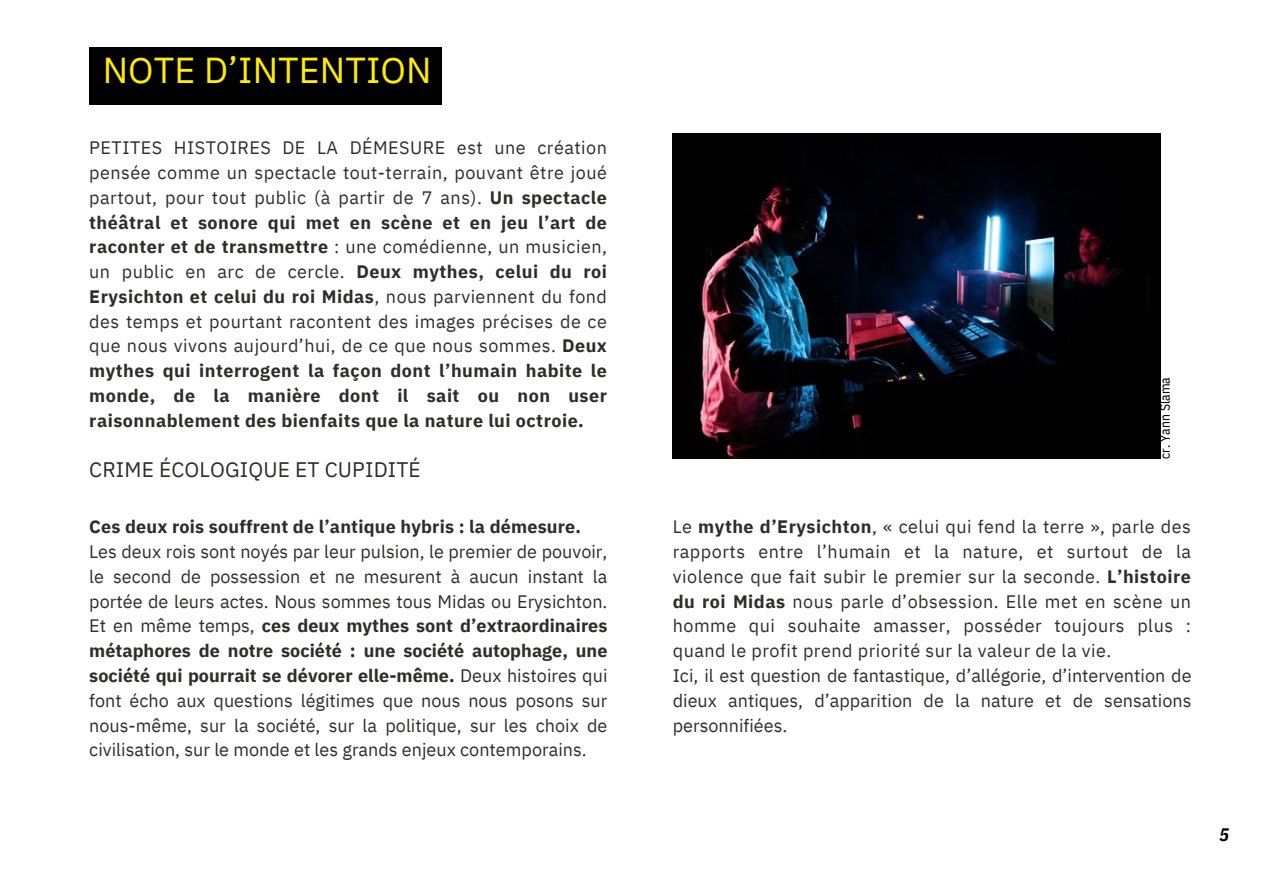
<style>
.page{position:relative;width:1263px;height:894px;background:#fff}
.page>*{position:absolute;margin:0;border:0;box-sizing:border-box;transform-origin:0 0}
.t1{font:36px "IBM Plex Sans";color:#ffed00}
.t2{font:21px "IBM Plex Sans";letter-spacing:.005em;color:#2d2d2c}
.t3{font:18px/24.8px "IBM Plex Sans";letter-spacing:.015em;color:#2d2d2c;text-align:justify}
.t4{font:700 18px "IBM Plex Sans";letter-spacing:.01em;color:#2d2d2c}
.t5{font:italic 700 18px "IBM Plex Sans Cond";color:#000}
.t6{font:13.5px "IBM Plex Sans Cond";color:#000}
.s1{font-weight:700}
</style>
<div class="page">
<img style="left:673px;top:133px;width:488px;height:325px">
<div style="left:89px;top:47px;width:353px;height:57px;background:#000"></div>
<p class="t1" style="left:103px;top:46px;width:330px">NOTE D’INTENTION</p>
<p class="t3" style="left:89px;top:135px;width:519px">PETITES HISTOIRES DE LA DÉMESURE est une création pensée comme un spectacle tout-terrain, pouvant être joué partout, pour tout public (à partir de 7 ans). <span class="s1">Un spectacle théâtral et sonore qui met en scène et en jeu l’art de raconter et de transmettre</span> : une comédienne, un musicien, un public en arc de cercle. <span class="s1">Deux mythes, celui du roi Erysichton et celui du roi Midas</span>, nous parviennent du fond des temps et pourtant racontent des images précises de ce que nous vivons aujourd’hui, de ce que nous sommes. <span class="s1">Deux mythes qui interrogent la façon dont l’humain habite le monde, de la manière dont il sait ou non user raisonnablement des bienfaits que la nature lui octroie.</span></p>
<p class="t2" style="left:89px;top:455px;width:333px">CRIME ÉCOLOGIQUE ET CUPIDITÉ</p>
<p class="t4" style="left:89px;top:515px;width:493px">Ces deux rois souffrent de l’antique hybris : la démesure.</p>
<p class="t3" style="left:89px;top:539px;width:520px">Les deux rois sont noyés par leur pulsion, le premier de pouvoir, le second de possession et ne mesurent à aucun instant la portée de leurs actes. Nous sommes tous Midas ou Erysichton.<br>Et en même temps, <span class="s1">ces deux mythes sont d’extraordinaires métaphores de notre société : une société autophage, une société qui pourrait se dévorer elle-même.</span> Deux histoires qui font écho aux questions légitimes que nous nous posons sur nous-même, sur la société, sur la politique, sur les choix de civilisation, sur le monde et les grands enjeux contemporains.</p>
<p class="t6" style="left:1156px;top:458px;width:83px;rotate:-90deg">cr. Yann Slama</p>
<p class="t3" style="left:673px;top:514px;width:520px">Le <span class="s1">mythe d’Erysichton</span>, « celui qui fend la terre », parle des rapports entre l’humain et la nature, et surtout de la violence que fait subir le premier sur la seconde. <span class="s1">L’histoire du roi Midas</span> nous parle d’obsession. Elle met en scène un homme qui souhaite amasser, posséder toujours plus : quand le profit prend priorité sur la valeur de la vie.</p>
<p class="t3" style="left:673px;top:662px;width:520px">Ici, il est question de fantastique, d’allégorie, d’intervention de dieux antiques, d’apparition de la nature et de sensations personnifiées.</p>
<p class="t5" style="left:1219px;top:822px;width:11px">5</p>
</div>
